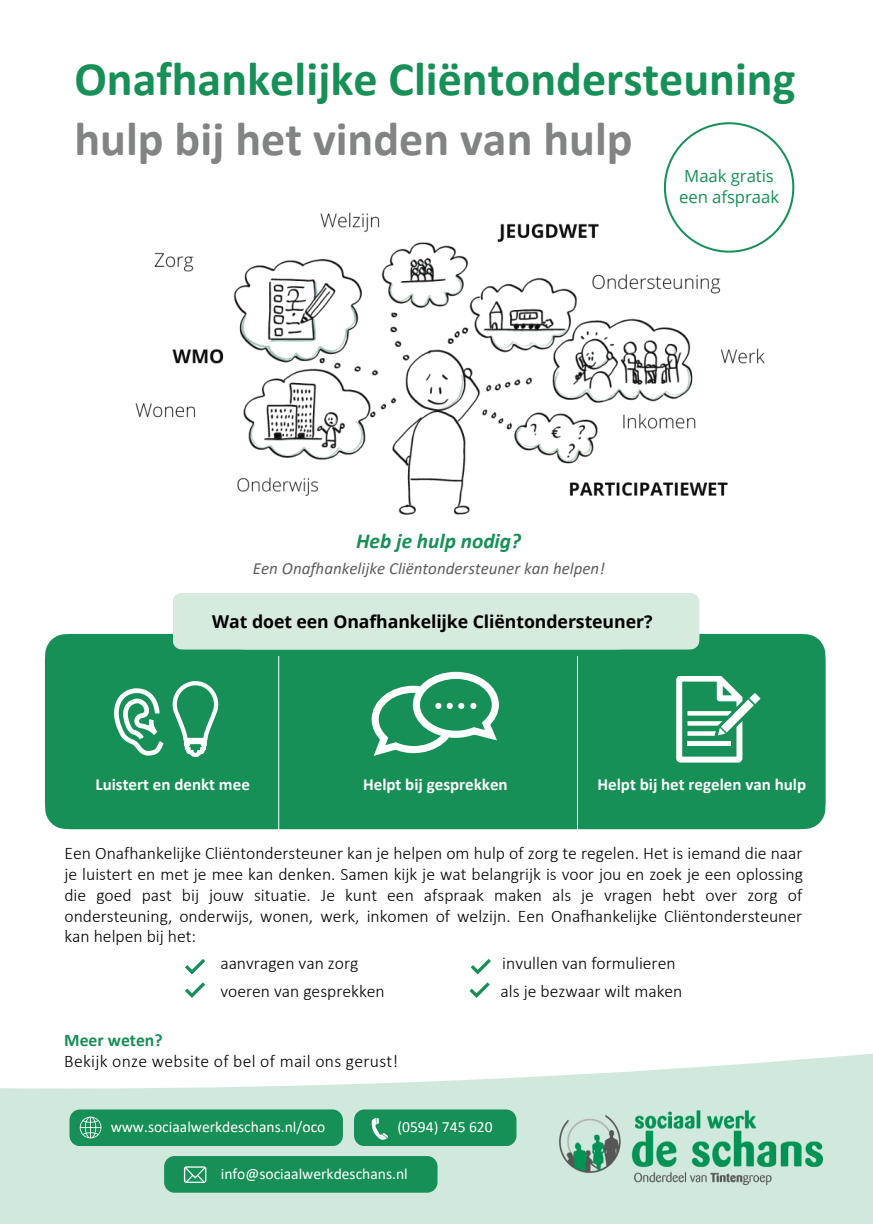
<style>
.page{position:relative;width:873px;height:1224px;background:#fff}
.page>*{position:absolute;margin:0;border:0;box-sizing:border-box;transform-origin:0 0}
.t1{font:700 48.2px "Calibri";color:#169056}
.t2{font:700 48.2px "Calibri";color:#828383}
.t3{font:italic 700 21.4px "Calibri";color:#169056}
.t4{font:300 17.6px/20.8px "Calibri";color:#000;text-align:justify}
.t5{font:700 17.6px "Open Sans";letter-spacing:-.005em;color:#000}
.t6{font:300 17.6px "Calibri";letter-spacing:.02em;color:#000}
.t7{font:700 17.6px "Calibri";color:#169056}
.t8{font:700 17px "Calibri";color:#fff}
.t9{font:italic 17px "Calibri";color:#5e5e5e}
.t10{font:16.8px/20.8px "Open Sans";letter-spacing:-.005em;color:#169056;text-align:center}
.t11{font:15.6px "Calibri";color:#fff}
</style>
<div class="page">
<svg style="left:0;top:1053px;width:873px;height:171px;fill:#d1e9dd"></svg>
<div style="left:45px;top:634px;width:781px;height:195px;background:#169056"></div>
<svg style="left:112px;top:688px;width:52px;height:68px"></svg>
<svg style="left:170px;top:674px;width:50px;height:85px"></svg>
<hr style="left:278px;top:656px;width:1px;height:176px;background:#fff">
<hr style="left:577px;top:656px;width:1px;height:176px;background:#fff">
<svg style="left:368px;top:668px;width:135px;height:93px"></svg>
<svg style="left:676px;top:676px;width:85px;height:87px"></svg>
<img style="left:560px;top:1111px;width:263px;height:73px">
<div style="left:173px;top:593px;width:526px;height:57px;background:#d6eade"></div>
<svg style="left:663px;top:122px;width:132px;height:96px"></svg>
<img style="left:135px;top:187px;width:652px;height:328px">
<svg style="left:185px;top:959px;width:20px;height:15px"></svg>
<svg style="left:185px;top:982px;width:20px;height:16px"></svg>
<svg style="left:471px;top:959px;width:20px;height:15px"></svg>
<svg style="left:470px;top:982px;width:20px;height:16px"></svg>
<div style="left:164px;top:1156px;width:274px;height:37px;background:#169056;border-radius:11px"></div>
<svg style="left:184px;top:1166px;width:22px;height:17px"></svg>
<div style="left:69px;top:1109px;width:274px;height:37px;background:#169056;border-radius:11px"></div>
<div style="left:354px;top:1109px;width:163px;height:37px;background:#169056;border-radius:11px"></div>
<svg style="left:372px;top:1118px;width:16px;height:22px"></svg>
<svg style="left:79px;top:1116px;width:23px;height:23px"></svg>
<h1 class="t1" style="left:74px;top:59px;width:723px">Onafhankelijke Cliëntondersteuning</h1>
<h1 class="t2" style="left:74px;top:119px;width:560px">hulp bij het vinden van hulp</h1>
<p class="t10" style="left:679px;top:165px;width:102px">Maak gratis een afspraak</p>
<p class="t3" style="left:356px;top:532px;width:166px">Heb je hulp nodig?</p>
<p class="t9" style="left:253px;top:561px;width:353px">Een Onafhankelijke Cliëntondersteuner kan helpen!</p>
<p class="t5" style="left:212px;top:609px;width:442px">Wat doet een Onafhankelĳke Cliëntondersteuner?</p>
<p class="t8" style="left:96px;top:777px;width:156px">Luistert en denkt mee</p>
<p class="t8" style="left:363px;top:777px;width:146px">Helpt bij gesprekken</p>
<p class="t8" style="left:598px;top:777px;width:210px">Helpt bij het regelen van hulp</p>
<p class="t4" style="left:64px;top:845px;width:740px">Een Onafhankelijke Cliëntondersteuner kan je helpen om hulp of zorg te regelen. Het is iemand die naar je luistert en met je mee kan denken. Samen kijk je wat belangrijk is voor jou en zoek je een oplossing die goed past bij jouw situatie. Je kunt een afspraak maken als je vragen hebt over zorg of ondersteuning, onderwijs, wonen, werk, inkomen of welzijn. Een Onafhankelijke Cliëntondersteuner kan helpen bij het:</p>
<p class="t4" style="left:220px;top:954px;width:140px">aanvragen van zorg</p>
<p class="t4" style="left:502px;top:954px;width:175px">invullen van formulieren</p>
<p class="t4" style="left:220px;top:982px;width:166px">voeren van gesprekken</p>
<p class="t4" style="left:501px;top:982px;width:183px">als je bezwaar wilt maken</p>
<p class="t7" style="left:64px;top:1033px;width:100px">Meer weten?</p>
<p class="t6" style="left:64px;top:1053px;width:336px">Bekijk onze website of bel of mail ons gerust!</p>
<p class="t11" style="left:111px;top:1121px;width:216px">www.sociaalwerkdeschans.nl/oco</p>
<p class="t11" style="left:397px;top:1121px;width:97px">(0594) 745 620</p>
<p class="t11" style="left:221px;top:1168px;width:189px">info@sociaalwerkdeschans.nl</p>
</div>
